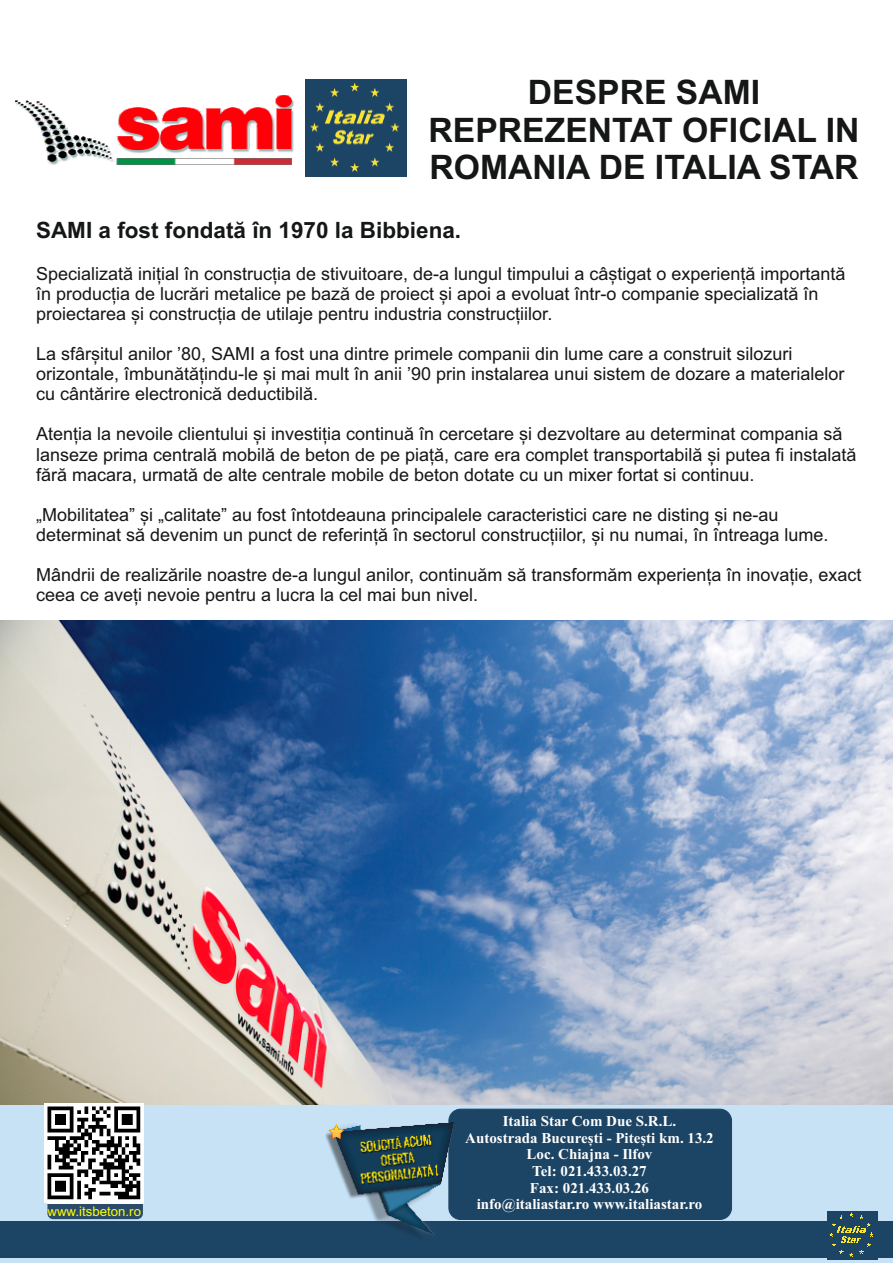
<style>
.page{position:relative;width:893px;height:1263px;background:#fff}
.page>*{position:absolute;margin:0;border:0;box-sizing:border-box;transform-origin:0 0}
.t1{font:700 33.75px/37.7px "Arial";color:#151616;text-align:center}
.t2{font:700 22.5px "Arial";color:#151616}
.t3{font:18px/20.1px "Arial";color:#151616}
.t4{font:700 15px/16.6px "Times New Roman";color:#fff;text-align:center}
.t5{font:13.2px "Arial";color:#ff0}
</style>
<div class="page">
<img style="left:0;top:620px;width:893px;height:485px">
<img style="left:15px;top:95px;width:278px;height:69px">
<img style="left:305px;top:79px;width:102px;height:98px">
<div style="left:0;top:1105px;width:893px;height:158px;background:#c7e1f5"></div>
<div style="left:0;top:1221px;width:893px;height:36px;background:#1c4464"></div>
<div style="left:0;top:1223px;width:893px;height:35px;background:#1c4464"></div>
<img style="left:827px;top:1211px;width:51px;height:48px">
<div style="left:449px;top:1109px;width:283px;height:110px;background:#1c4464;border:1px solid #1c4464;border-radius:12px"></div>
<img style="left:325px;top:1120px;width:129px;height:116px">
<div style="left:47px;top:1190px;width:96px;height:29px;background:#2a4c6a;border-radius:6px"></div>
<div style="left:47px;top:1106px;width:97px;height:98px;background:#fff"></div>
<img style="left:45px;top:1103px;width:99px;height:99px">
<h1 class="t1" style="left:429px;top:76px;width:432px">DESPRE SAMI<br>REPREZENTAT OFICIAL IN<br>ROMANIA DE ITALIA STAR</h1>
<p class="t2" style="left:36px;top:222px;width:427px">SAMI a fost fondată în 1970 la Bibbiena.</p>
<p class="t3" style="left:36px;top:265px;width:811px">Specializată inițial în construcția de stivuitoare, de-a lungul timpului a câștigat o experiență importantă în producția de lucrări metalice pe bază de proiect și apoi a evoluat într-o companie specializată în proiectarea și construcția de utilaje pentru industria construcțiilor.</p>
<p class="t3" style="left:36px;top:345px;width:810px">La sfârșitul anilor ’80, SAMI a fost una dintre primele companii din lume care a construit silozuri orizontale, îmbunătățindu-le și mai mult în anii ’90 prin instalarea unui sistem de dozare a materialelor cu cântărire electronică deductibilă.</p>
<p class="t3" style="left:36px;top:426px;width:822px">Atenția la nevoile clientului și investiția continuă în cercetare și dezvoltare au determinat compania să lanseze prima centrală mobilă de beton de pe piață, care era complet transportabilă și putea fi instalată fără macara, urmată de alte centrale mobile de beton dotate cu un mixer fortat si continuu.</p>
<p class="t3" style="left:36px;top:506px;width:794px">„Mobilitatea” și „calitate” au fost întotdeauna principalele caracteristici care ne disting și ne-au determinat să devenim un punct de referință în sectorul construcțiilor, și nu numai, în întreaga lume.</p>
<p class="t3" style="left:36px;top:566px;width:827px">Mândrii de realizările noastre de-a lungul anilor, continuăm să transformăm experiența în inovație, exact ceea ce aveți nevoie pentru a lucra la cel mai bun nivel.</p>
<p class="t5" style="left:47px;top:1206px;width:95px">www.itsbeton.ro</p>
<p class="t4" style="left:465px;top:1114px;width:250px">Italia Star Com Due S.R.L.<br>Autostrada București - Pitești km. 13.2<br>Loc. Chiajna - Ilfov<br>Tel: 021.433.03.27<br>Fax: 021.433.03.26<br>info@italiastar.ro www.italiastar.ro</p>
</div>
